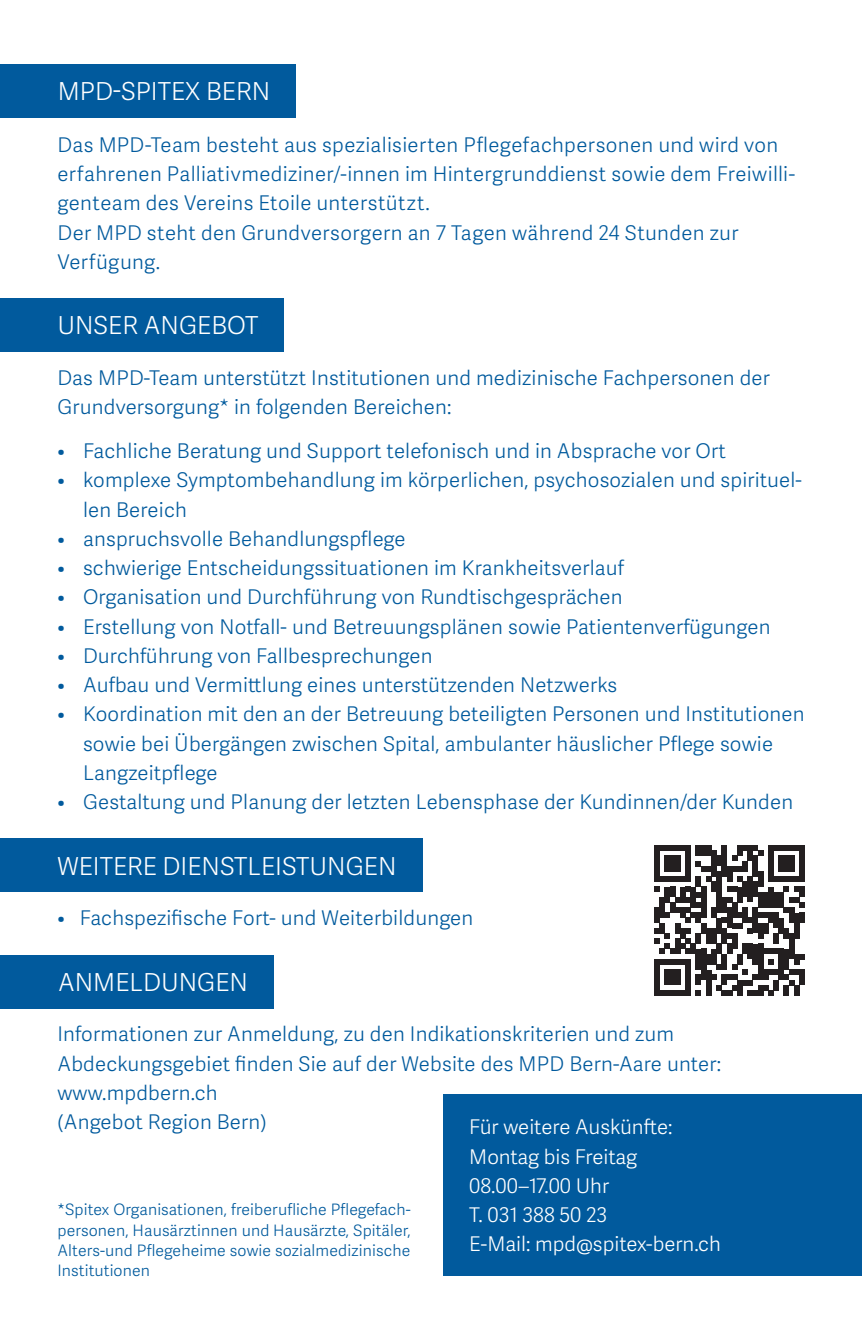
<style>
.page{position:relative;width:862px;height:1340px;background:#fff}
.page>*{position:absolute;margin:0;border:0;box-sizing:border-box;transform-origin:0 0}
.t1{font:300 24.75px "Adelle Sans";color:#fff}
.t2{font:300 20.25px/29.2px "Adelle Sans";letter-spacing:.01em;color:#015a9d}
.t3{font:300 20.25px/29.2px "Adelle Sans";color:#fff}
.t4{font:300 15.75px/20.2px "Adelle Sans";letter-spacing:.01em;color:#015a9d;text-align:justify}
</style>
<div class="page">
<div style="left:0;top:64px;width:295px;height:53px;background:#015a9d"></div>
<div style="left:0;top:298px;width:284px;height:54px;background:#015a9d"></div>
<div style="left:0;top:838px;width:422px;height:54px;background:#015a9d"></div>
<div style="left:0;top:954px;width:273px;height:54px;background:#015a9d"></div>
<div style="left:443px;top:1094px;width:418px;height:182px;background:#015a9d"></div>
<svg style="left:654px;top:845px;width:150px;height:150px"></svg>
<div style="left:798px;top:969px;width:6px;height:16px;background:#231f20"></div>
<p class="t1" style="left:58px;top:74px;width:214px">MPD-SPITEX BERN</p>
<p class="t2" style="left:57px;top:129px;width:738px">Das MPD-Team besteht aus spezialisierten Pflegefachpersonen und wird von erfahrenen Palliativmediziner/-innen im Hintergrunddienst sowie dem Freiwilli&shy;genteam des Vereins Etoile unterstützt.<br>Der MPD steht den Grundversorgern an 7 Tagen während 24 Stunden zur Verfügung.</p>
<p class="t1" style="left:57px;top:308px;width:202px">UNSER ANGEBOT</p>
<p class="t2" style="left:57px;top:362px;width:713px">Das MPD-Team unterstützt Institutionen und medizinische Fachpersonen der<br>Grundversorgung* in folgenden Bereichen:</p>
<p class="t2" style="left:57px;top:435px;width:669px">• Fachliche Beratung und Support telefonisch und in Absprache vor Ort</p>
<p class="t2" style="left:83px;top:465px;width:720px;text-indent:-26px">• komplexe Symptombehandlung im körperlichen, psychosozialen und spirituel&shy;len Bereich</p>
<p class="t2" style="left:57px;top:523px;width:349px">• anspruchsvolle Behandlungspflege</p>
<p class="t2" style="left:57px;top:552px;width:568px">• schwierige Entscheidungssituationen im Krankheitsverlauf</p>
<p class="t2" style="left:57px;top:582px;width:566px">• Organisation und Durchführung von Rundtischgesprächen</p>
<p class="t2" style="left:57px;top:611px;width:714px">• Erstellung von Notfall- und Betreuungsplänen sowie Patientenverfügungen</p>
<p class="t2" style="left:57px;top:640px;width:376px">• Durchführung von Fallbesprechungen</p>
<p class="t2" style="left:57px;top:669px;width:561px">• Aufbau und Vermittlung eines unterstützenden Netzwerks</p>
<p class="t2" style="left:83px;top:699px;width:722px;text-indent:-26px">• Koordination mit den an der Betreuung beteiligten Personen und Institutionen sowie bei Übergängen zwischen Spital, ambulanter häuslicher Pflege sowie<br>Langzeitpflege</p>
<p class="t2" style="left:57px;top:786px;width:736px">• Gestaltung und Planung der letzten Lebensphase der Kundinnen/der Kunden</p>
<p class="t1" style="left:57px;top:848px;width:340px">WEITERE DIENSTLEISTUNGEN</p>
<p class="t2" style="left:57px;top:902px;width:417px">• Fachspezifische Fort- und Weiterbildungen</p>
<p class="t1" style="left:58px;top:964px;width:191px">ANMELDUNGEN</p>
<p class="t2" style="left:57px;top:1019px;width:664px">Informationen zur Anmeldung, zu den Indikationskriterien und zum Abdeckungsgebiet finden Sie auf der Website des MPD Bern-Aare unter: www.mpdbern.ch<br>(Angebot Region Bern)</p>
<p class="t3" style="left:469px;top:1111px;width:253px">Für weitere Auskünfte:<br>Montag bis Freitag<br>08.00–17.00 Uhr<br>T. 031 388 50 23<br>E-Mail: mpd@spitex-bern.ch</p>
<p class="t4" style="left:57px;top:1198px;width:354px">*Spitex Organisationen, freiberufliche Pflegefach&shy;personen, Hausärztinnen und Hausärzte, Spitäler, Alters-und Pflegeheime sowie sozialmedizinische Institutionen</p>
</div>
